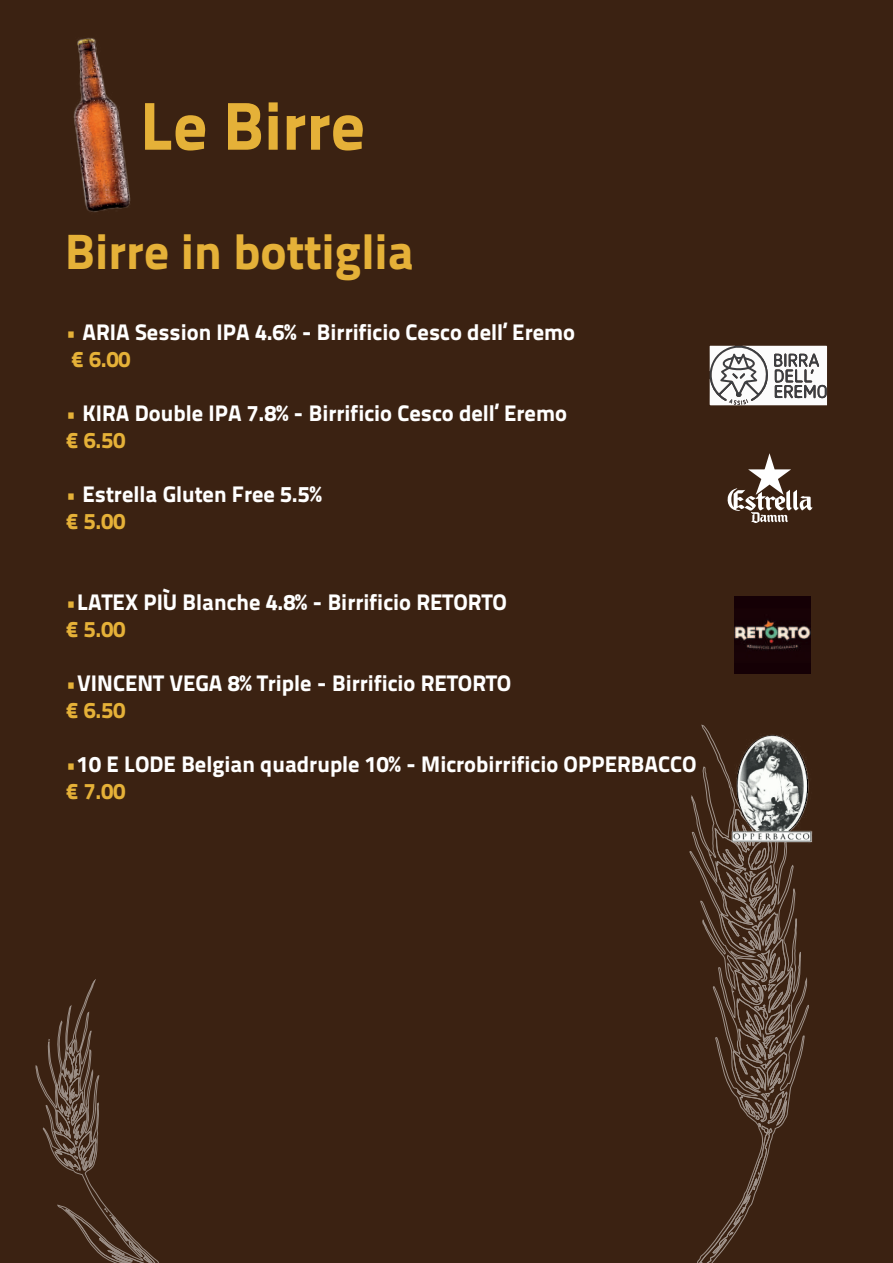
<style>
.page{position:relative;width:893px;height:1263px;background:#3b2212}
.page>*{position:absolute;margin:0;border:0;box-sizing:border-box;transform-origin:0 0}
.t1{font:67.5px "Titillium Text 25 L 999 wt";color:#e5b138}
.t2{font:49.5px "Titillium Text 25 L 999 wt";color:#e5b138}
.t3{font:22.5px/27px "Titillium Text 25 L 999 wt";color:#fff}
.s1{color:#e5b138}
</style>
<div class="page">
<svg style="left:690px;top:725px;width:119px;height:538px"></svg>
<svg style="left:700px;top:783px;width:93px;height:480px"></svg>
<img style="left:73px;top:37px;width:58px;height:175px">
<svg style="left:710px;top:346px;width:117px;height:59px;background:#cacaca"></svg>
<svg style="left:727px;top:453px;width:86px;height:70px"></svg>
<img style="left:734px;top:597px;width:76px;height:76px">
<img style="left:729px;top:734px;width:84px;height:111px">
<svg style="left:36px;top:980px;width:123px;height:283px"></svg>
<h1 class="t1" style="left:140px;top:86px;width:226px">Le Birre</h1>
<h2 class="t2" style="left:65px;top:223px;width:350px">Birre in bottiglia</h2>
<p class="t3" style="left:65px;top:318px;width:511px"><span class="s1">•</span> ARIA Session IPA 4.6% - Birrificio Cesco dell’ Eremo <span class="s1">€ 6.00</span></p>
<p class="t3" style="left:65px;top:399px;width:503px"><span class="s1">•</span> KIRA Double IPA 7.8% - Birrificio Cesco dell’ Eremo <span class="s1">€ 6.50</span></p>
<p class="t3" style="left:65px;top:480px;width:258px"><span class="s1">•</span> Estrella Gluten Free 5.5% <span class="s1">€ 5.00</span></p>
<p class="t3" style="left:65px;top:588px;width:443px"><span class="s1">•</span>LATEX PIÙ Blanche 4.8% - Birrificio RETORTO <span class="s1">€ 5.00</span></p>
<p class="t3" style="left:65px;top:669px;width:448px"><span class="s1">•</span>VINCENT VEGA 8% Triple - Birrificio RETORTO <span class="s1">€ 6.50</span></p>
<p class="t3" style="left:65px;top:750px;width:633px"><span class="s1">•</span>10 E LODE Belgian quadruple 10% - Microbirrificio OPPERBACCO <span class="s1">€ 7.00</span></p>
</div>
